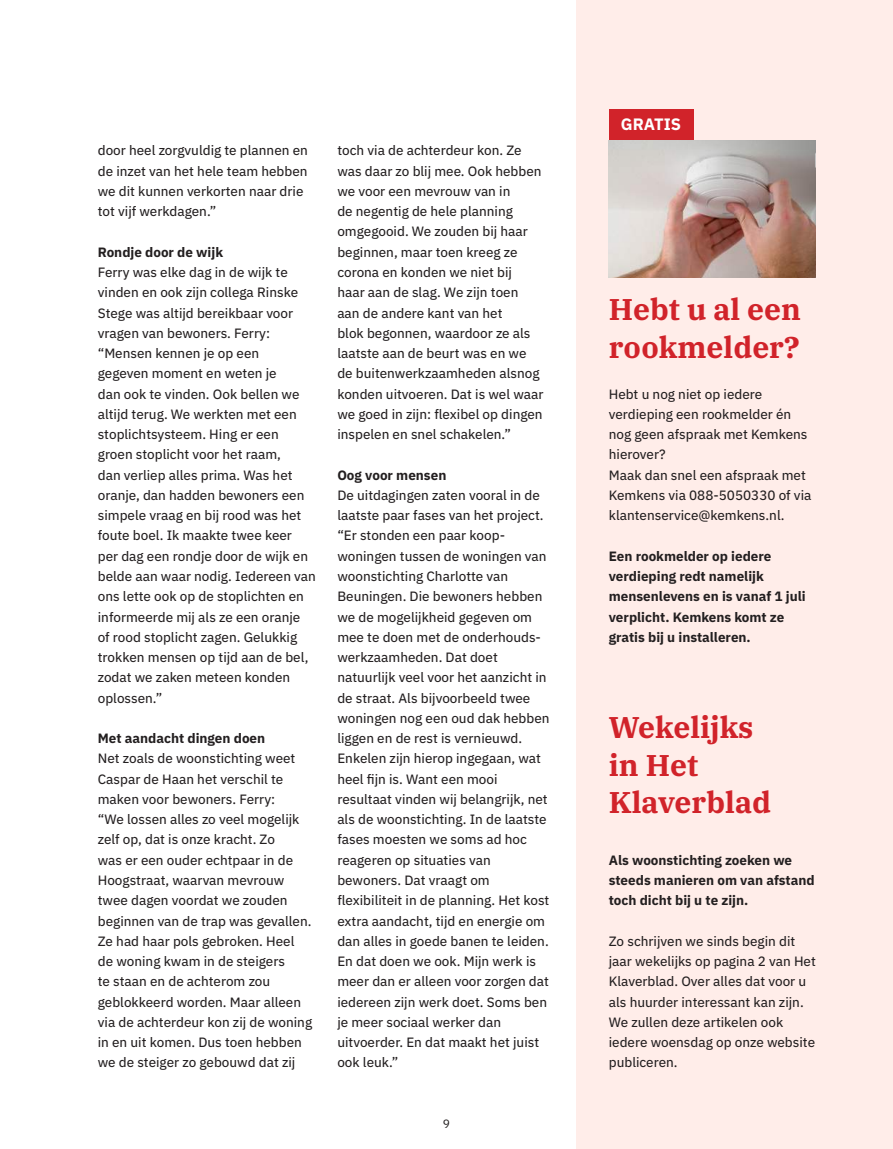
<style>
.page{position:relative;width:893px;height:1149px;background:#fff}
.page>*{position:absolute;margin:0;border:0;box-sizing:border-box;transform-origin:0 0}
.t1{font:700 30px/37.5px "IBM Plex Serif";color:#d1232a}
.t2{font:700 16.5px "IBM Plex Sans";color:#fff}
.t3{font:13.5px/20.2px "IBM Plex Sans Text";color:#231f20}
.t4{font:700 13.5px/20.2px "IBM Plex Sans";color:#231f20}
.t5{font:12px "IBM Plex Sans";color:#231f20}
</style>
<div class="page">
<div style="left:577px;top:0;width:316px;height:1148px;background:#ffede9"></div>
<img style="left:609px;top:140px;width:206px;height:137px">
<div style="left:609px;top:110px;width:84px;height:30px;background:#d1232a"></div>
<p class="t3" style="left:98px;top:139px;width:212px">door heel zorgvuldig te plannen en de inzet van het hele team hebben we dit kunnen verkorten naar drie tot vijf werkdagen.”</p>
<p class="t4" style="left:98px;top:240px;width:127px">Rondje door de wijk</p>
<p class="t3" style="left:98px;top:261px;width:220px">Ferry was elke dag in de wijk te vinden en ook zijn collega Rinske<br>Stege was altijd bereikbaar voor vragen van bewoners. Ferry: “Mensen kennen je op een<br>gegeven moment en weten je<br>dan ook te vinden. Ook bellen we altijd terug. We werkten met een stoplichtsysteem. Hing er een groen stoplicht voor het raam,<br>dan verliep alles prima. Was het oranje, dan hadden bewoners een simpele vraag en bij rood was het foute boel. Ik maakte twee keer<br>per dag een rondje door de wijk en belde aan waar nodig. Iedereen van ons lette ook op de stoplichten en informeerde mij als ze een oranje<br>of rood stoplicht zagen. Gelukkig trokken mensen op tijd aan de bel, zodat we zaken meteen konden oplossen.”</p>
<p class="t4" style="left:98px;top:726px;width:169px">Met aandacht dingen doen</p>
<p class="t3" style="left:98px;top:747px;width:216px">Net zoals de woonstichting weet<br>Caspar de Haan het verschil te maken voor bewoners. Ferry:<br>“We lossen alles zo veel mogelijk zelf op, dat is onze kracht. Zo<br>was er een ouder echtpaar in de<br>Hoogstraat, waarvan mevrouw twee dagen voordat we zouden beginnen van de trap was gevallen.<br>Ze had haar pols gebroken. Heel de woning kwam in de steigers<br>te staan en de achterom zou geblokkeerd worden. Maar alleen via de achterdeur kon zij de woning in en uit komen. Dus toen hebben we de steiger zo gebouwd dat zij</p>
<p class="t3" style="left:337px;top:139px;width:208px">toch via de achterdeur kon. Ze was daar zo blij mee. Ook hebben we voor een mevrouw van in<br>de negentig de hele planning omgegooid. We zouden bij haar beginnen, maar toen kreeg ze corona en konden we niet bij<br>haar aan de slag. We zijn toen aan de andere kant van het<br>blok begonnen, waardoor ze als laatste aan de beurt was en we de buitenwerkzaamheden alsnog konden uitvoeren. Dat is wel waar we goed in zijn: flexibel op dingen inspelen en snel schakelen.”</p>
<p class="t4" style="left:337px;top:463px;width:111px">Oog voor mensen</p>
<p class="t3" style="left:337px;top:483px;width:214px">De uitdagingen zaten vooral in de laatste paar fases van het project. “Er stonden een paar koop&shy;woningen tussen de woningen van woonstichting Charlotte van<br>Beuningen. Die bewoners hebben we de mogelijkheid gegeven om mee te doen met de onderhouds&shy;werkzaamheden. Dat doet natuurlijk veel voor het aanzicht in de straat. Als bijvoorbeeld twee woningen nog een oud dak hebben liggen en de rest is vernieuwd.<br>Enkelen zijn hierop ingegaan, wat heel fijn is. Want een mooi resultaat vinden wij belangrijk, net als de woonstichting. In de laatste fases moesten we soms ad hoc reageren op situaties van bewoners. Dat vraagt om flexibiliteit in de planning. Het kost extra aandacht, tijd en energie om dan alles in goede banen te leiden.<br>En dat doen we ook. Mijn werk is meer dan er alleen voor zorgen dat iedereen zijn werk doet. Soms ben je meer sociaal werker dan uitvoerder. En dat maakt het juist ook leuk.”</p>
<p class="t5" style="left:443px;top:1114px;width:9px">9</p>
<p class="t2" style="left:621px;top:111px;width:62px">GRATIS</p>
<h1 class="t1" style="left:609px;top:288px;width:194px">Hebt u al een rookmelder?</h1>
<p class="t3" style="left:609px;top:382px;width:204px">Hebt u nog niet op iedere verdieping een rookmelder én nog geen afspraak met Kemkens hierover?<br>Maak dan snel een afspraak met<br>Kemkens via 088-5050330 of via klantenservice@kemkens.nl.</p>
<p class="t4" style="left:609px;top:544px;width:198px">Een rookmelder op iedere verdieping redt namelijk mensenlevens en is vanaf 1 juli verplicht. Kemkens komt ze gratis bij u installeren.</p>
<h1 class="t1" style="left:609px;top:706px;width:164px">Wekelijks in Het<br>Klaverblad</h1>
<p class="t4" style="left:609px;top:848px;width:207px">Als woonstichting zoeken we steeds manieren om van afstand toch dicht bij u te zijn.</p>
<p class="t3" style="left:609px;top:929px;width:209px">Zo schrijven we sinds begin dit jaar wekelijks op pagina 2 van Het<br>Klaverblad. Over alles dat voor u als huurder interessant kan zijn.<br>We zullen deze artikelen ook iedere woensdag op onze website publiceren.</p>
</div>
